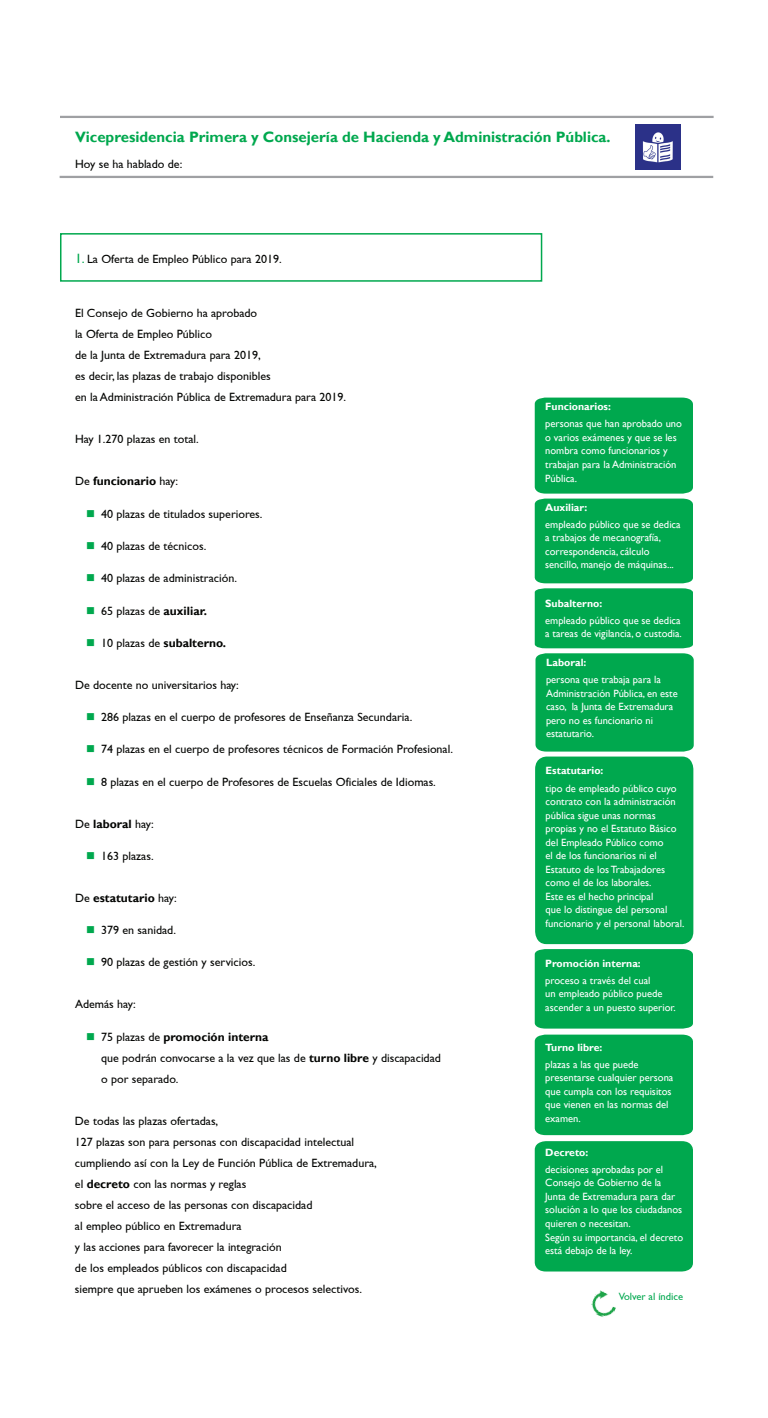
<style>
.page{position:relative;width:768px;height:1418px;background:#fff}
.page>*{position:absolute;margin:0;border:0;box-sizing:border-box;transform-origin:0 0}
.t1{font:700 15px "Gill Sans";color:#00a84e}
.t2{font:12px/21px "Gill Sans";color:#040503}
.t3{font:700 12px "Gill Sans";color:#040503}
.t4{font:10.5px/13.5px "Gill Sans";color:#fff}
.t5{font:700 10.5px "Gill Sans";color:#fff}
.t6{font:10.5px "Gill Sans";color:#00a84e}
.s1{font-size:13.5px;color:#00a84e}
.s2{font-weight:400}
.s3{font-weight:700}
</style>
<div class="page">
<hr style="left:60px;top:176px;width:653px;height:2px;background:#9fa0a3">
<div style="left:60px;top:233px;width:482px;height:49px;border:2px solid #00a84e"></div>
<img style="left:635px;top:125px;width:46px;height:45px">
<hr style="left:60px;top:116px;width:654px;height:2px;background:#9fa0a3">
<img style="left:591px;top:1290px;width:25px;height:27px">
<div style="left:535px;top:1141px;width:158px;height:130px;background:#00a84e"></div>
<div style="left:535px;top:1034px;width:158px;height:101px;background:#00a84e"></div>
<div style="left:535px;top:397px;width:159px;height:631px;background:#00a84e"></div>
<p class="t1" style="left:75px;top:128px;width:537px">Vicepresidencia Primera y Consejería de Hacienda y Administración Pública.</p>
<p class="t2" style="left:75px;top:153px;width:109px">Hoy se ha hablado de:</p>
<p class="t2" style="left:75px;top:248px;width:208px"><span class="s1">1.</span> La Oferta de Empleo Público para 2019.</p>
<p class="t2" style="left:75px;top:303px;width:273px">El Consejo de Gobierno ha aprobado<br>la Oferta de Empleo Público<br>de la Junta de Extremadura para 2019,<br>es decir, las plazas de trabajo disponibles<br>en la Administración Pública de Extremadura para 2019.</p>
<p class="t2" style="left:75px;top:429px;width:125px">Hay 1.270 plazas en total.</p>
<p class="t3" style="left:75px;top:474px;width:105px"><span class="s2">De</span> funcionario <span class="s2">hay:</span></p>
<p class="t2" style="left:101px;top:503px;width:163px">40 plazas de titulados superiores.</p>
<p class="t2" style="left:101px;top:535px;width:107px">40 plazas de técnicos.</p>
<p class="t2" style="left:101px;top:567px;width:137px">40 plazas de administración.</p>
<p class="t2" style="left:101px;top:600px;width:107px">65 plazas de <span class="s3">auxiliar.</span></p>
<p class="t3" style="left:101px;top:635px;width:127px"><span class="s2">10 plazas de</span> subalterno.</p>
<p class="t2" style="left:75px;top:674px;width:165px">De docente no universitarios hay:</p>
<p class="t2" style="left:101px;top:706px;width:313px">286 plazas en el cuerpo de profesores de Enseñanza Secundaria.</p>
<p class="t2" style="left:101px;top:738px;width:353px">74 plazas en el cuerpo de profesores técnicos de Formación Profesional.</p>
<p class="t2" style="left:101px;top:771px;width:336px">8 plazas en el cuerpo de Profesores de Escuelas Oficiales de Idiomas.</p>
<p class="t3" style="left:75px;top:816px;width:80px"><span class="s2">De</span> laboral <span class="s2">hay:</span></p>
<p class="t2" style="left:101px;top:845px;width:54px">163 plazas.</p>
<p class="t3" style="left:75px;top:890px;width:103px"><span class="s2">De</span> estatutario <span class="s2">hay:</span></p>
<p class="t2" style="left:101px;top:919px;width:76px">379 en sanidad.</p>
<p class="t2" style="left:101px;top:952px;width:156px">90 plazas de gestión y servicios.</p>
<p class="t2" style="left:75px;top:994px;width:62px">Además hay:</p>
<p class="t2" style="left:101px;top:1026px;width:341px">75 plazas de <span class="s3">promoción interna<br></span>que podrán convocarse a la vez que las de <span class="s3">turno libre</span> y discapacidad o por separado.</p>
<p class="t2" style="left:75px;top:1110px;width:303px">De todas las plazas ofertadas,<br>127 plazas son para personas con discapacidad intelectual cumpliendo así con la Ley de Función Pública de Extremadura, el <span class="s3">decreto</span> con las normas y reglas<br>sobre el acceso de las personas con discapacidad<br>al empleo público en Extremadura<br>y las acciones para favorecer la integración<br>de los empleados públicos con discapacidad<br>siempre que aprueben los exámenes o procesos selectivos.</p>
<p class="t5" style="left:545px;top:400px;width:67px">Funcionarios:</p>
<p class="t4" style="left:545px;top:417px;width:138px">personas que han aprobado uno o varios exámenes y que se les nombra como funcionarios y trabajan para la Administración<br>Pública.</p>
<p class="t5" style="left:545px;top:501px;width:44px">Auxiliar:</p>
<p class="t4" style="left:545px;top:518px;width:137px">empleado público que se dedica a trabajos de mecanografía, correspondencia, cálculo sencillo, manejo de máquinas...</p>
<p class="t5" style="left:545px;top:597px;width:58px">Subalterno:</p>
<p class="t4" style="left:545px;top:614px;width:138px">empleado público que se dedica a tareas de vigilancia, o custodia.</p>
<p class="t5" style="left:546px;top:656px;width:42px">Laboral:</p>
<p class="t4" style="left:546px;top:673px;width:133px">persona que trabaja para la<br>Administración Pública, en este caso, la Junta de Extremadura pero no es funcionario ni estatutario.</p>
<p class="t5" style="left:546px;top:764px;width:59px">Estatutario:</p>
<p class="t4" style="left:546px;top:781px;width:140px">tipo de empleado público cuyo contrato con la administración pública sigue unas normas propias y no el Estatuto Básico del Empleado Público como<br>el de los funcionarios ni el<br>Estatuto de los Trabajadores como el de los laborales.<br>Este es el hecho principal<br>que lo distingue del personal funcionario y el personal laboral.</p>
<p class="t5" style="left:545px;top:956px;width:97px">Promoción interna:</p>
<p class="t4" style="left:545px;top:973px;width:132px">proceso a través del cual<br>un empleado público puede ascender a un puesto superior.</p>
<p class="t5" style="left:545px;top:1040px;width:59px">Turno libre:</p>
<p class="t4" style="left:545px;top:1057px;width:130px">plazas a las que puede presentarse cualquier persona que cumpla con los requisitos que vienen en las normas del examen.</p>
<p class="t5" style="left:545px;top:1145px;width:45px">Decreto:</p>
<p class="t4" style="left:545px;top:1162px;width:139px">decisiones aprobadas por el<br>Consejo de Gobierno de la<br>Junta de Extremadura para dar solución a lo que los ciudadanos quieren o necesitan.<br>Según su importancia, el decreto está debajo de la ley.</p>
<p class="t6" style="left:619px;top:1290px;width:66px">Volver al índice</p>
</div>
